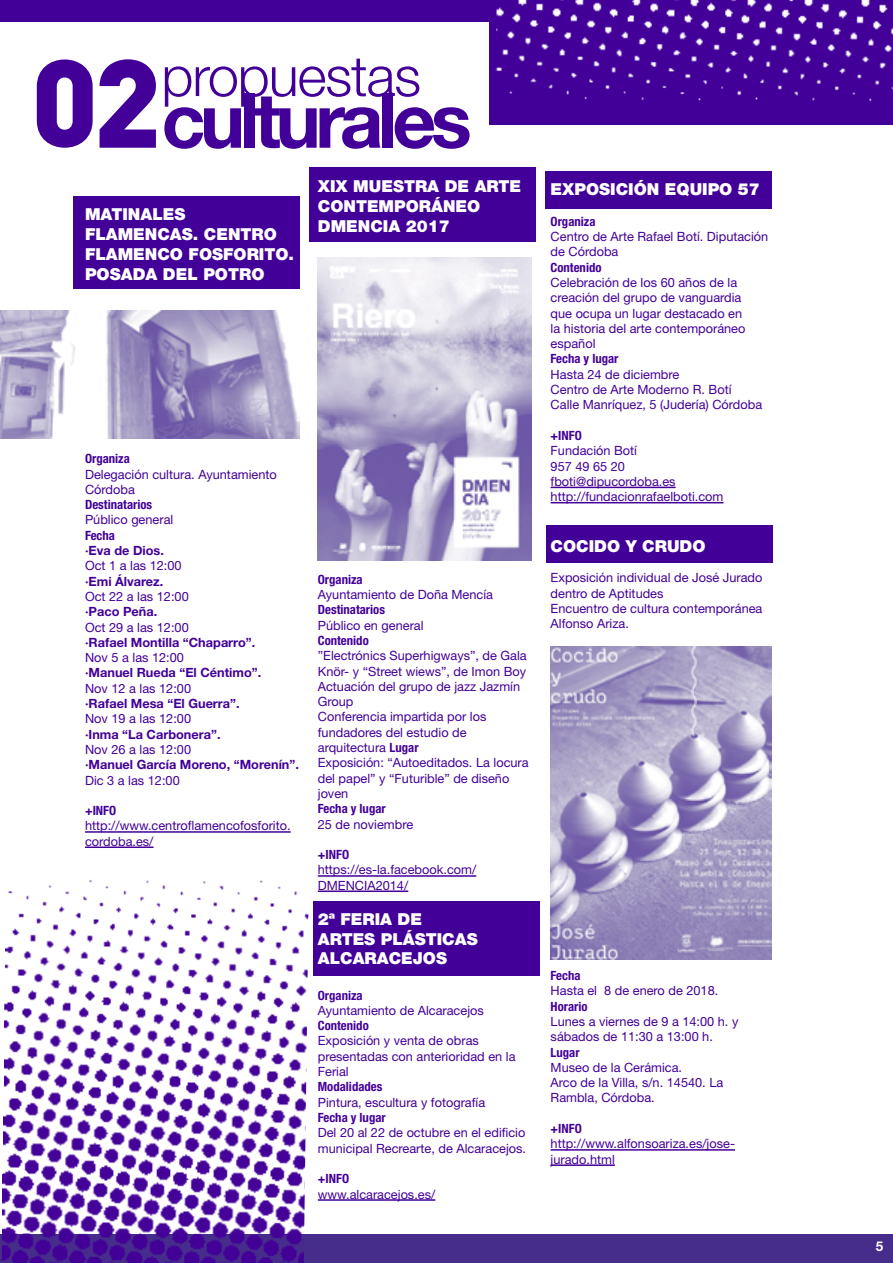
<style>
.page{position:relative;width:893px;height:1263px;background:#fff}
.page>*{position:absolute;margin:0;border:0;box-sizing:border-box;transform-origin:0 0}
.t1{font:900 123px "DIN Pro";color:#430098}
.t2{font:700 76.2px "Helvetica Neue LT Std";letter-spacing:-.07em;color:#430098}
.t3{font:300 55.8px "Helvetica Neue LT Std";letter-spacing:-.02em;color:#430098}
.t4{font:900 16.5px/19.8px "Helvetica Neue LT Std";color:#fff}
.t5{font:700 13.5px "Helvetica Neue LT Std";color:#fff}
.t6{font:12.75px/15.3px "Helvetica Neue LT Std";color:#430098}
.t7{font:700 condensed 12.75px "Helvetica Neue LT Std";color:#430098}
.t8{font:700 12.75px "Helvetica Neue LT Std";color:#430098}
.s1{font-weight:700;font-stretch:condensed}
</style>
<div class="page">
<div style="left:0;top:1235px;width:893px;height:28px;background:#472d8b"></div>
<div style="left:314px;top:901px;width:226px;height:75px;background:#430098"></div>
<div style="left:546px;top:525px;width:226px;height:38px;background:#430098"></div>
<div style="left:545px;top:171px;width:227px;height:37px;background:#430098"></div>
<div style="left:309px;top:167px;width:227px;height:75px;background:#430098"></div>
<div style="left:73px;top:196px;width:227px;height:93px;background:#430098"></div>
<div style="left:1px;top:0;width:892px;height:21px;background:#430098"></div>
<hr style="left:85px;top:831px;width:206px;height:2px;background:#430098">
<hr style="left:85px;top:846px;width:69px;height:2px;background:#430098">
<img style="left:0;top:310px;width:300px;height:128px">
<hr style="left:318px;top:875px;width:158px;height:2px;background:#430098">
<hr style="left:318px;top:890px;width:90px;height:2px;background:#430098">
<hr style="left:318px;top:1199px;width:117px;height:2px;background:#430098">
<img style="left:318px;top:258px;width:214px;height:303px">
<hr style="left:551px;top:487px;width:125px;height:1px;background:#430098">
<hr style="left:551px;top:502px;width:172px;height:1px;background:#430098">
<hr style="left:551px;top:1149px;width:184px;height:1px;background:#430098">
<hr style="left:551px;top:1164px;width:64px;height:2px;background:#430098">
<img style="left:551px;top:646px;width:221px;height:313px">
<svg style="left:37px;top:59px;width:56px;height:89px"></svg>
<img style="left:1px;top:879px;width:308px;height:384px">
<div style="left:489px;top:10px;width:404px;height:115px;background:#430098"></div>
<img style="left:495px;top:0;width:398px;height:102px">
<h1 class="t1" style="left:93px;top:20px;width:70px">2</h1>
<h3 class="t3" style="left:161px;top:42px;width:261px">propuestas</h3>
<h2 class="t2" style="left:161px;top:73px;width:312px">culturales</h2>
<p class="t4" style="left:85px;top:204px;width:211px">MATINALES<br>FLAMENCAS. CENTRO<br>FLAMENCO FOSFORITO.<br>POSADA DEL POTRO</p>
<p class="t4" style="left:318px;top:176px;width:205px">XIX MUESTRA DE ARTE<br>CONTEMPORÁNEO<br>DMENCIA 2017</p>
<p class="t7" style="left:85px;top:451px;width:46px">Organiza</p>
<p class="t6" style="left:85px;top:466px;width:193px">Delegación cultura. Ayuntamiento<br>Córdoba</p>
<p class="t7" style="left:85px;top:497px;width:69px">Destinatarios</p>
<p class="t6" style="left:85px;top:512px;width:90px">Público general</p>
<p class="t7" style="left:85px;top:527px;width:31px">Fecha</p>
<p class="t8" style="left:85px;top:543px;width:80px">·Eva de Dios.</p>
<p class="t6" style="left:85px;top:558px;width:98px">Oct 1 a las 12:00</p>
<p class="t8" style="left:85px;top:573px;width:80px">·Emi Álvarez.</p>
<p class="t6" style="left:85px;top:589px;width:105px">Oct 22 a las 12:00</p>
<p class="t8" style="left:85px;top:604px;width:74px">·Paco Peña.</p>
<p class="t6" style="left:85px;top:619px;width:105px">Oct 29 a las 12:00</p>
<p class="t8" style="left:85px;top:634px;width:172px">·Rafael Montilla “Chaparro”.</p>
<p class="t6" style="left:85px;top:650px;width:100px">Nov 5 a las 12:00</p>
<p class="t8" style="left:85px;top:665px;width:178px">·Manuel Rueda “El Céntimo”.</p>
<p class="t6" style="left:85px;top:680px;width:108px">Nov 12 a las 12:00</p>
<p class="t8" style="left:85px;top:696px;width:156px">·Rafael Mesa “El Guerra”.</p>
<p class="t6" style="left:85px;top:711px;width:108px">Nov 19 a las 12:00</p>
<p class="t8" style="left:85px;top:726px;width:137px">·Inma “La Carbonera”.</p>
<p class="t6" style="left:85px;top:742px;width:108px">Nov 26 a las 12:00</p>
<p class="t8" style="left:85px;top:757px;width:215px">·Manuel García Moreno, “Morenín”.</p>
<p class="t6" style="left:85px;top:772px;width:96px">Dic 3 a las 12:00</p>
<p class="t7" style="left:85px;top:803px;width:33px">+INFO</p>
<p class="t6" style="left:85px;top:818px;width:207px">http://www.centroflamencofosforito. cordoba.es/</p>
<p class="t7" style="left:318px;top:571px;width:46px">Organiza</p>
<p class="t6" style="left:318px;top:587px;width:177px">Ayuntamiento de Doña Mencía</p>
<p class="t7" style="left:318px;top:602px;width:69px">Destinatarios</p>
<p class="t6" style="left:318px;top:617px;width:107px">Público en general</p>
<p class="t7" style="left:318px;top:633px;width:52px">Contenido</p>
<p class="t6" style="left:318px;top:648px;width:212px">”Electrónics Superhigways”, de Gala<br>Knör- y “Street wiews”, de Imon Boy<br>Actuación del grupo de jazz Jazmín<br>Group<br>Conferencia impartida por los fundadores del estudio de arquitectura <span class="s1">Lugar<br></span>Exposición: “Autoeditados. La locura del papel” y “Futurible” de diseño joven</p>
<p class="t7" style="left:318px;top:801px;width:69px">Fecha y lugar</p>
<p class="t6" style="left:318px;top:816px;width:97px">25 de noviembre</p>
<p class="t7" style="left:318px;top:847px;width:33px">+INFO</p>
<p class="t6" style="left:318px;top:862px;width:160px">https://es-la.facebook.com/<br>DMENCIA2014/</p>
<p class="t4" style="left:318px;top:909px;width:161px">2ª FERIA DE<br>ARTES PLÁSTICAS<br>ALCARACEJOS</p>
<p class="t7" style="left:318px;top:987px;width:46px">Organiza</p>
<p class="t6" style="left:318px;top:1002px;width:168px">Ayuntamiento de Alcaracejos</p>
<p class="t7" style="left:318px;top:1018px;width:52px">Contenido</p>
<p class="t6" style="left:318px;top:1033px;width:199px">Exposición y venta de obras presentadas con anterioridad en la<br>Ferial</p>
<p class="t7" style="left:318px;top:1079px;width:66px">Modalidades</p>
<p class="t6" style="left:318px;top:1094px;width:169px">Pintura, escultura y fotografía</p>
<p class="t7" style="left:318px;top:1110px;width:69px">Fecha y lugar</p>
<p class="t6" style="left:318px;top:1125px;width:210px">Del 20 al 22 de octubre en el edificio municipal Recrearte, de Alcaracejos.</p>
<p class="t7" style="left:318px;top:1171px;width:33px">+INFO</p>
<p class="t6" style="left:318px;top:1186px;width:119px">www.alcaracejos.es/</p>
<p class="t4" style="left:551px;top:179px;width:211px">EXPOSICIÓN EQUIPO 57</p>
<p class="t7" style="left:551px;top:213px;width:46px">Organiza</p>
<p class="t6" style="left:551px;top:229px;width:219px">Centro de Arte Rafael Botí. Diputación de Córdoba</p>
<p class="t7" style="left:551px;top:259px;width:52px">Contenido</p>
<p class="t6" style="left:551px;top:275px;width:196px">Celebración de los 60 años de la creación del grupo de vanguardia que ocupa un lugar destacado en la historia del arte contemporáneo español</p>
<p class="t7" style="left:551px;top:351px;width:69px">Fecha y lugar</p>
<p class="t6" style="left:551px;top:366px;width:213px">Hasta 24 de diciembre<br>Centro de Arte Moderno R. Botí<br>Calle Manríquez, 5 (Judería) Córdoba</p>
<p class="t7" style="left:551px;top:428px;width:33px">+INFO</p>
<p class="t6" style="left:551px;top:443px;width:174px">Fundación Botí<br>957 49 65 20 fboti@dipucordoba.es http://fundacionrafaelboti.com</p>
<p class="t4" style="left:551px;top:536px;width:156px">COCIDO Y CRUDO</p>
<p class="t6" style="left:551px;top:570px;width:213px">Exposición individual de José Jurado dentro de Aptitudes<br>Encuentro de cultura contemporánea<br>Alfonso Ariza.</p>
<p class="t7" style="left:551px;top:968px;width:31px">Fecha</p>
<p class="t6" style="left:551px;top:983px;width:169px">Hasta el 8 de enero de 2018.</p>
<p class="t7" style="left:551px;top:998px;width:39px">Horario</p>
<p class="t6" style="left:551px;top:1013px;width:189px">Lunes a viernes de 9 a 14:00 h. y sábados de 11:30 a 13:00 h.</p>
<p class="t7" style="left:551px;top:1044px;width:31px">Lugar</p>
<p class="t6" style="left:551px;top:1059px;width:174px">Museo de la Cerámica.<br>Arco de la Villa, s/n. 14540. La<br>Rambla, Córdoba.</p>
<p class="t7" style="left:551px;top:1121px;width:33px">+INFO</p>
<p class="t6" style="left:551px;top:1136px;width:186px">http://www.alfonsoariza.es/jose&shy;jurado.html</p>
<p class="t5" style="left:876px;top:1238px;width:9px">5</p>
</div>
